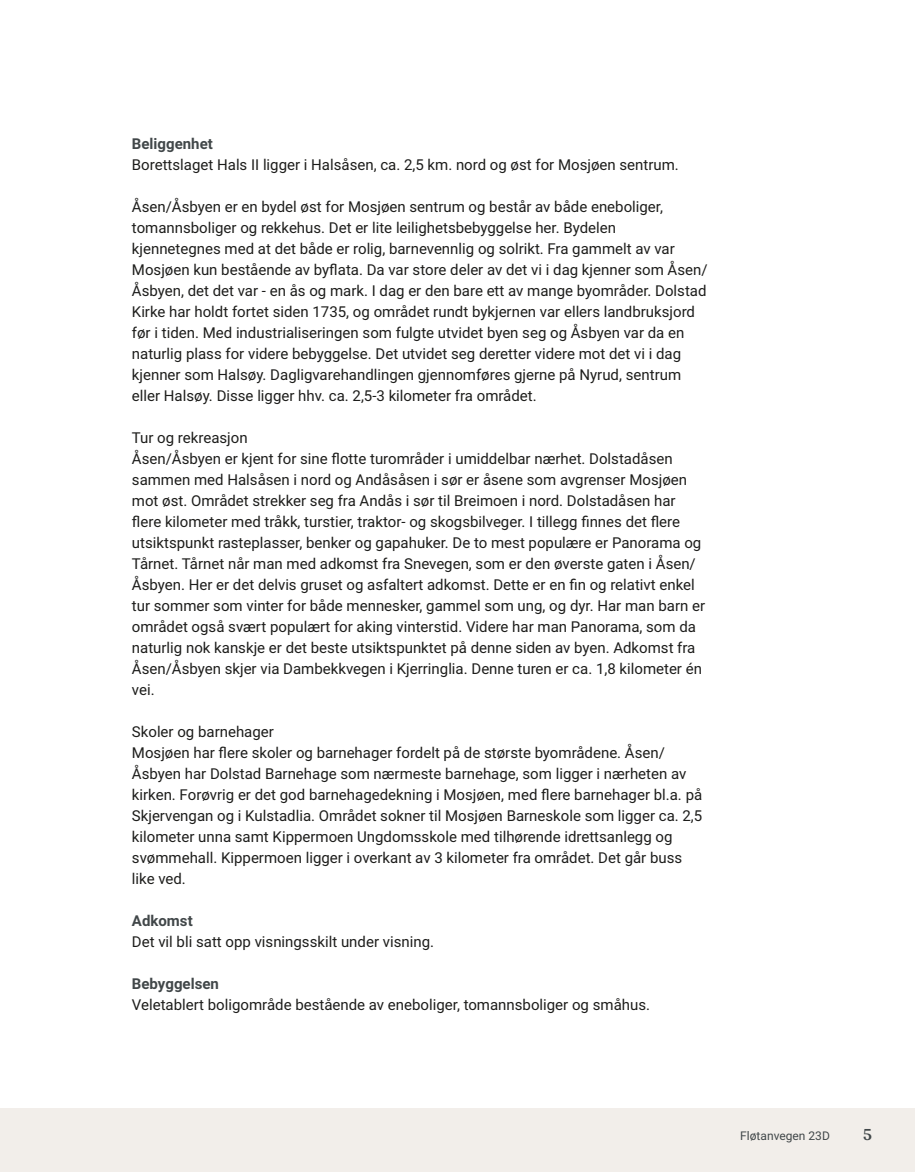
<style>
.page{position:relative;width:915px;height:1172px;background:#fff}
.page>*{position:absolute;margin:0;border:0;box-sizing:border-box;transform-origin:0 0}
.t1{font:700 18px "Arya";color:#414749}
.t2{font:15px/21px "Roboto Vitec";color:#1d1d1b}
.t3{font:700 15px "Roboto Vitec";color:#414749}
.t4{font:12px "Roboto Vitec";color:#414749}
</style>
<div class="page">
<div style="left:0;top:1108px;width:914px;height:64px;background:#f2eeea"></div>
<p class="t3" style="left:132px;top:133px;width:82px">Beliggenhet</p>
<p class="t2" style="left:132px;top:153px;width:548px">Borettslaget Hals II ligger i Halsåsen, ca. 2,5 km. nord og øst for Mosjøen sentrum.</p>
<p class="t2" style="left:132px;top:195px;width:577px">Åsen/Åsbyen er en bydel øst for Mosjøen sentrum og består av både eneboliger, tomannsboliger og rekkehus. Det er lite leilighetsbebyggelse her. Bydelen kjennetegnes med at det både er rolig, barnevennlig og solrikt. Fra gammelt av var Mosjøen kun bestående av byflata. Da var store deler av det vi i dag kjenner som Åsen/ Åsbyen, det det var ‑ en ås og mark. I dag er den bare ett av mange byområder. Dolstad Kirke har holdt fortet siden 1735, og området rundt bykjernen var ellers landbruksjord før i tiden. Med industrialiseringen som fulgte utvidet byen seg og Åsbyen var da en naturlig plass for videre bebyggelse. Det utvidet seg deretter videre mot det vi i dag kjenner som Halsøy. Dagligvarehandlingen gjennomføres gjerne på Nyrud, sentrum eller Halsøy. Disse ligger hhv. ca. 2,5‑3 kilometer fra området.</p>
<p class="t2" style="left:132px;top:426px;width:574px">Tur og rekreasjon<br>Åsen/Åsbyen er kjent for sine flotte turområder i umiddelbar nærhet. Dolstadåsen sammen med Halsåsen i nord og Andåsåsen i sør er åsene som avgrenser Mosjøen mot øst. Området strekker seg fra Andås i sør til Breimoen i nord. Dolstadåsen har flere kilometer med tråkk, turstier, traktor‑ og skogsbilveger. I tillegg finnes det flere utsiktspunkt rasteplasser, benker og gapahuker. De to mest populære er Panorama og Tårnet. Tårnet når man med adkomst fra Snevegen, som er den øverste gaten i Åsen/ Åsbyen. Her er det delvis gruset og asfaltert adkomst. Dette er en fin og relativt enkel tur sommer som vinter for både mennesker, gammel som ung, og dyr. Har man barn er området også svært populært for aking vinterstid. Videre har man Panorama, som da naturlig nok kanskje er det beste utsiktspunktet på denne siden av byen. Adkomst fra Åsen/Åsbyen skjer via Dambekkvegen i Kjerringlia. Denne turen er ca. 1,8 kilometer én vei.</p>
<p class="t2" style="left:132px;top:720px;width:571px">Skoler og barnehager<br>Mosjøen har flere skoler og barnehager fordelt på de største byområdene. Åsen/ Åsbyen har Dolstad Barnehage som nærmeste barnehage, som ligger i nærheten av kirken. Forøvrig er det god barnehagedekning i Mosjøen, med flere barnehager bl.a. på Skjervengan og i Kulstadlia. Området sokner til Mosjøen Barneskole som ligger ca. 2,5 kilometer unna samt Kippermoen Ungdomsskole med tilhørende idrettsanlegg og svømmehall. Kippermoen ligger i overkant av 3 kilometer fra området. Det går buss like ved.</p>
<p class="t3" style="left:132px;top:910px;width:62px">Adkomst</p>
<p class="t2" style="left:132px;top:930px;width:303px">Det vil bli satt opp visningsskilt under visning.</p>
<p class="t3" style="left:132px;top:973px;width:88px">Bebyggelsen</p>
<p class="t2" style="left:132px;top:993px;width:519px">Veletablert boligområde bestående av eneboliger, tomannsboliger og småhus.</p>
<p class="t4" style="left:740px;top:1127px;width:91px">Fløtanvegen 23D</p>
<p class="t1" style="left:862px;top:1123px;width:11px">5</p>
</div>
